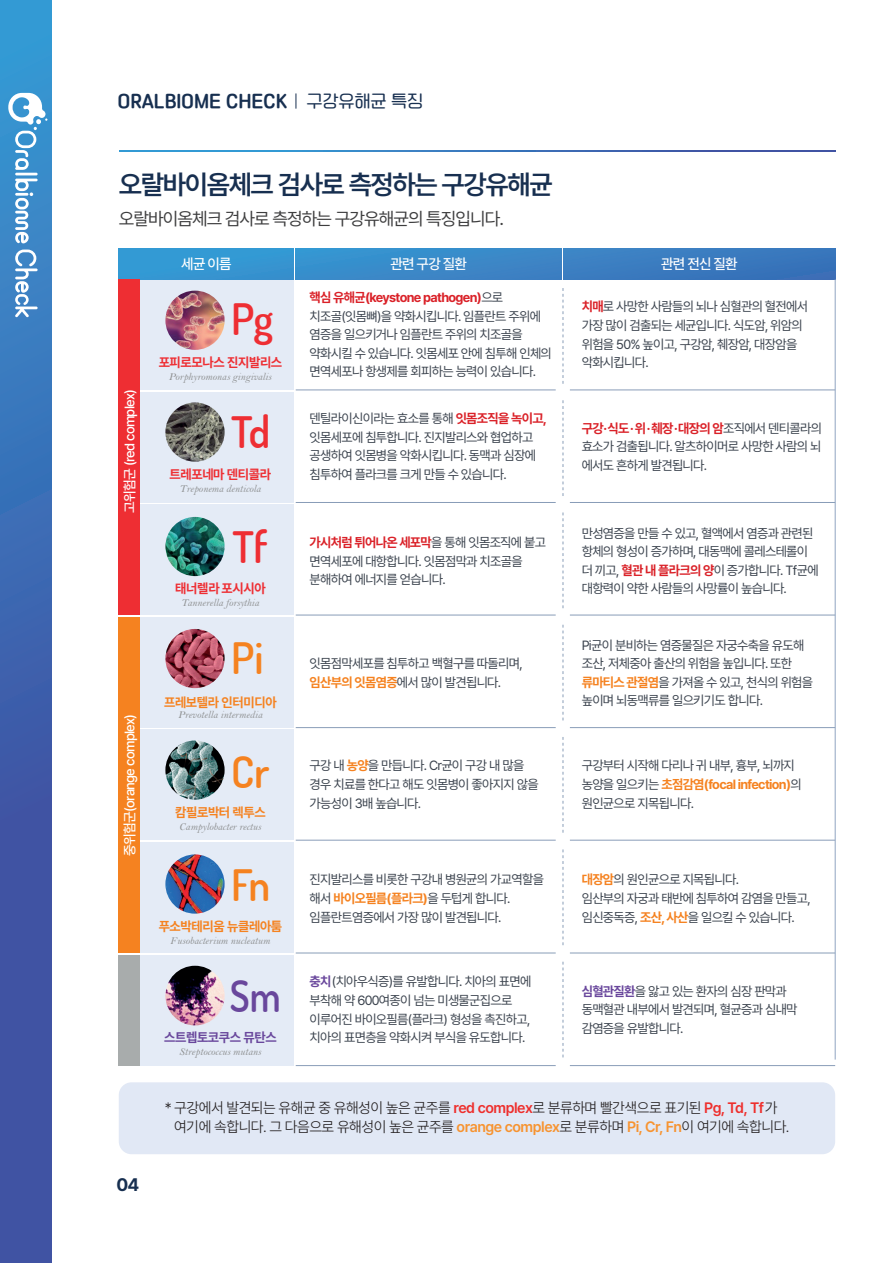
<style>
.page{position:relative;width:893px;height:1263px;background:#fff}
.page>*{position:absolute;margin:0;border:0;box-sizing:border-box;transform-origin:0 0}
.t1{font:600 43.35px "Dosis";color:#f58220}
.t2{font:600 43.35px "Dosis";color:#ee2e33}
.t3{font:600 43.35px "Dosis";color:#69479c;scale:.9 1}
.t4{font:600 27px "Pretendard";letter-spacing:-.05em;color:#172f50}
.t5{font:18px "Pretendard";letter-spacing:-.05em;color:#3e3e3f}
.t6{font:700 18px "Pretendard";color:#172f50}
.t7{font:16.5px "TT Omni Gulim H";letter-spacing:-.01em;color:#172f50}
.t8{font:300 15px/19.2px "Pretendard";letter-spacing:-.03em;color:#231f20}
.t9{font:500 14.55px "Pretendard";letter-spacing:-.05em;color:#fff}
.t10{font:500 13.8px "Pretendard";letter-spacing:-.05em;color:#fff}
.t11{font:13.35px/18.6px "Pretendard";letter-spacing:-.05em;color:#3a424d}
.t12{font:700 13.35px "Pretendard";letter-spacing:-.025em;color:#f58220}
.t13{font:700 13.35px "Pretendard";letter-spacing:-.025em;color:#ee2e33}
.t14{font:700 13.35px "Pretendard";letter-spacing:-.025em;color:#69479c}
.t15{font:10.65px "Bell MT Italic";color:#8e9091}
.s1{font-family:"TT Omni Gulim M"}
.s2{font-weight:700;color:#da2128}
.s3{font-weight:700;color:#f58220}
.s4{font-weight:700;color:#69479c}
.s5{font-weight:600;color:#ee2f2d}
.s6{font-weight:600;color:#f79330}
</style>
<div class="page">
<svg style="left:296px;top:93px;width:1px;height:16px"></svg>
<svg style="left:119px;top:150px;width:716px;height:2px"></svg>
<div style="left:119px;top:1082px;width:716px;height:72px;background:#e1e8f5;border-radius:13px"></div>
<div style="left:141px;top:279px;width:153px;height:111px;background:#e4ebf6"></div>
<div style="left:141px;top:392px;width:153px;height:110px;background:#e4ebf6"></div>
<div style="left:141px;top:505px;width:153px;height:110px;background:#e4ebf6"></div>
<div style="left:141px;top:617px;width:153px;height:111px;background:#e4ebf6"></div>
<img style="left:165px;top:629px;width:60px;height:59px;border-radius:30px">
<img style="left:165px;top:291px;width:60px;height:59px;border-radius:30px">
<img style="left:165px;top:402px;width:60px;height:60px;border-radius:30px">
<img style="left:165px;top:517px;width:60px;height:59px;border-radius:30px">
<div style="left:296px;top:249px;width:265px;height:30px;background:#3a8ac9"></div>
<div style="left:119px;top:249px;width:175px;height:30px;background:#3399d4"></div>
<div style="left:563px;top:249px;width:272px;height:30px;background:#3a79be"></div>
<div style="left:119px;top:279px;width:21px;height:336px;background:#ee2e33"></div>
<div style="left:119px;top:617px;width:21px;height:336px;background:#f58220"></div>
<hr style="left:296px;top:390px;width:260px;height:1px;background:#899db8">
<hr style="left:296px;top:502px;width:260px;height:1px;background:#899db8">
<hr style="left:296px;top:615px;width:260px;height:1px;background:#899db8">
<hr style="left:296px;top:727px;width:260px;height:1px;background:#899db8">
<hr style="left:296px;top:840px;width:260px;height:1px;background:#899db8">
<hr style="left:570px;top:390px;width:265px;height:1px;background:#899db8">
<hr style="left:570px;top:502px;width:265px;height:1px;background:#899db8">
<hr style="left:570px;top:615px;width:265px;height:1px;background:#899db8">
<hr style="left:570px;top:727px;width:265px;height:1px;background:#899db8">
<hr style="left:570px;top:840px;width:265px;height:1px;background:#899db8">
<hr style="left:296px;top:953px;width:260px;height:1px;background:#899db8">
<hr style="left:570px;top:953px;width:265px;height:1px;background:#899db8">
<svg style="left:563px;top:288px;width:1px;height:96px"></svg>
<svg style="left:563px;top:400px;width:1px;height:96px"></svg>
<svg style="left:563px;top:512px;width:1px;height:96px"></svg>
<svg style="left:563px;top:624px;width:1px;height:96px"></svg>
<div style="left:141px;top:842px;width:153px;height:111px;background:#e4ebf6"></div>
<img style="left:165px;top:854px;width:60px;height:60px;border-radius:30px">
<svg style="left:563px;top:849px;width:1px;height:96px"></svg>
<hr style="left:835px;top:279px;width:1px;height:780px;background:#90a5c1">
<svg style="left:0;top:0;width:51px;height:1263px;background:#3c67b1"></svg>
<hr style="left:15px;top:173px;width:23px;height:2px;background:#fff">
<svg style="left:15px;top:179px;width:23px;height:65px"></svg>
<svg style="left:15px;top:250px;width:23px;height:67px"></svg>
<svg style="left:8px;top:93px;width:39px;height:77px"></svg>
<div style="left:141px;top:955px;width:153px;height:110px;background:#e4ebf6"></div>
<img style="left:165px;top:966px;width:60px;height:59px;border-radius:30px">
<div style="left:119px;top:955px;width:21px;height:110px;background:#a8acac"></div>
<hr style="left:296px;top:1065px;width:260px;height:1px;background:#899db8">
<hr style="left:570px;top:1065px;width:265px;height:1px;background:#899db8">
<svg style="left:563px;top:961px;width:1px;height:96px"></svg>
<div style="left:141px;top:730px;width:153px;height:110px;background:#e4ebf6"></div>
<img style="left:165px;top:740px;width:60px;height:60px;border-radius:30px">
<svg style="left:563px;top:737px;width:1px;height:96px"></svg>
<p class="t7" style="left:118px;top:93px;width:307px">ORALBIOME CHECK <span class="s1">구강유해균 특징</span></p>
<h2 class="t4" style="left:119px;top:165px;width:436px">오랄바이옴체크 검사로 측정하는 구강유해균</h2>
<h3 class="t5" style="left:119px;top:206px;width:387px">오랄바이옴체크 검사로 측정하는 구강유해균의 특징입니다.</h3>
<p class="t9" style="left:181px;top:253px;width:52px">세균 이름</p>
<p class="t9" style="left:390px;top:253px;width:78px">관련 구강 질환</p>
<p class="t9" style="left:661px;top:253px;width:78px">관련 전신 질환</p>
<p class="t10" style="left:120px;top:513px;width:125px;rotate:-90deg">고위험군 (red complex)</p>
<p class="t10" style="left:120px;top:856px;width:143px;rotate:-90deg">중위험군(orange complex)</p>
<h3 class="t6" style="left:117px;top:1171px;width:24px">04</h3>
<p class="t11" style="left:310px;top:288px;width:244px"><span class="s2">핵심 유해균(keystone pathogen)</span>으로 치조골(잇몸뼈)을 약화시킵니다. 임플란트 주위에 염증을 일으키거나 임플란트 주위의 치조골을 약화시킬 수 있습니다. 잇몸세포 안에 침투해 인체의 면역세포나 항생제를 회피하는 능력이 있습니다.</p>
<p class="t11" style="left:582px;top:297px;width:228px"><span class="s2">치매</span>로 사망한 사람들의 뇌나 심혈관의 혈전에서 가장 많이 검출되는 세균입니다. 식도암, 위암의 위험을 50% 높이고, 구강암, 췌장암, 대장암을</p>
<h1 class="t2" style="left:231px;top:289px;width:44px">Pg</h1>
<p class="t13" style="left:159px;top:353px;width:125px">포피로모나스 진지발리스</p>
<p class="t11" style="left:582px;top:353px;width:69px">악화시킵니다.</p>
<p class="t15" style="left:169px;top:370px;width:104px">Porphyromonas gingivalis</p>
<h1 class="t2" style="left:231px;top:403px;width:41px">Td</h1>
<p class="t13" style="left:169px;top:464px;width:103px">트레포네마 덴티콜라</p>
<p class="t15" style="left:179px;top:482px;width:83px">Treponema denticola</p>
<p class="t11" style="left:310px;top:409px;width:239px">덴틸라이신이라는 효소를 통해 <span class="s2">잇몸조직을 녹이고, </span>잇몸세포에 침투합니다. 진지발리스와 협업하고 공생하여 잇몸병을 악화시킵니다. 동맥과 심장에 침투하여 플라크를 크게 만들 수 있습니다.</p>
<p class="t11" style="left:582px;top:418px;width:242px;text-align:justify"><span class="s2">구강·식도·위·췌장·대장의 암</span>조직에서 덴티콜라의 효소가 검출됩니다. 알츠하이머로 사망한 사람의 뇌 에서도 흔하게 발견됩니다.</p>
<p class="t11" style="left:310px;top:532px;width:238px"><span class="s2">가시처럼 튀어나온 세포막</span>을 통해 잇몸조직에 붙고 면역세포에 대항합니다. 잇몸점막과 치조골을 분해하여 에너지를 얻습니다.</p>
<p class="t11" style="left:582px;top:523px;width:238px">만성염증을 만들 수 있고, 혈액에서 염증과 관련된 항체의 형성이 증가하며, 대동맥에 콜레스테롤이 더 끼고, <span class="s2">혈관 내 플라크의 양</span>이 증가합니다. Tf균에</p>
<h1 class="t2" style="left:232px;top:517px;width:36px">Tf</h1>
<p class="t13" style="left:175px;top:578px;width:92px">태너렐라 포시시아</p>
<p class="t11" style="left:582px;top:579px;width:207px">대항력이 약한 사람들의 사망률이 높습니다.</p>
<p class="t15" style="left:181px;top:597px;width:80px">Tannerella forsythia</p>
<h1 class="t1" style="left:231px;top:628px;width:34px">Pi</h1>
<p class="t11" style="left:310px;top:653px;width:215px">잇몸점막세포를 침투하고 백혈구를 따돌리며, <span class="s3">임산부의 잇몸염증</span>에서 많이 발견됩니다.</p>
<p class="t11" style="left:582px;top:635px;width:233px">Pi균이 분비하는 염증물질은 자궁수축을 유도해 조산, 저체중아 출산의 위험을 높입니다. 또한 <span class="s3">류마티스 관절염</span>을 가져올 수 있고, 천식의 위험을</p>
<p class="t12" style="left:164px;top:692px;width:114px">프레보텔라 인터미디아</p>
<p class="t11" style="left:582px;top:691px;width:183px">높이며 뇌동맥류를 일으키기도 합니다.</p>
<p class="t15" style="left:178px;top:709px;width:86px">Prevotella intermedia</p>
<h1 class="t1" style="left:231px;top:742px;width:40px">Cr</h1>
<p class="t12" style="left:175px;top:802px;width:92px">캄필로박터 렉투스</p>
<p class="t15" style="left:179px;top:820px;width:83px">Campylobacter rectus</p>
<h1 class="t1" style="left:231px;top:855px;width:41px">Fn</h1>
<p class="t12" style="left:159px;top:917px;width:125px">푸소박테리움 뉴클레아툼</p>
<p class="t15" style="left:170px;top:934px;width:101px">Fusobacterium nucleatum</p>
<h1 class="t3" style="left:230px;top:966px;width:58px">Sm</h1>
<p class="t14" style="left:164px;top:1028px;width:114px">스트렙토코쿠스 뮤탄스</p>
<p class="t15" style="left:179px;top:1045px;width:84px">Streptococcus mutans</p>
<p class="t11" style="left:310px;top:756px;width:231px">구강 내 <span class="s3">농양</span>을 만듭니다. Cr균이 구강 내 많을 경우 치료를 한다고 해도 잇몸병이 좋아지지 않을 가능성이 3배 높습니다.</p>
<p class="t11" style="left:582px;top:756px;width:222px">구강부터 시작해 다리나 귀 내부, 흉부, 뇌까지 농양을 일으키는 <span class="s3">초점감염(focal infection)</span>의 원인균으로 지목됩니다.</p>
<p class="t11" style="left:310px;top:870px;width:236px">진지발리스를 비롯한 구강내 병원균의 가교역할을 해서 <span class="s3">바이오필름(플라크)</span>을 두텁게 합니다. 임플란트염증에서 가장 많이 발견됩니다.</p>
<p class="t11" style="left:582px;top:870px;width:231px"><span class="s3">대장암</span>의 원인균으로 지목됩니다.<br>임산부의 자궁과 태반에 침투하여 감염을 만들고, 임신중독증, <span class="s3">조산, 사산</span>을 일으킬 수 있습니다.</p>
<p class="t11" style="left:310px;top:972px;width:223px"><span class="s4">충치</span>(치아우식증)를 유발합니다. 치아의 표면에 부착해 약 600여종이 넘는 미생물군집으로 이루어진 바이오필름(플라크) 형성을 촉진하고, 치아의 표면층을 약화시켜 부식을 유도합니다.</p>
<p class="t11" style="left:582px;top:981px;width:217px"><span class="s4">심혈관질환</span>을 앓고 있는 환자의 심장 판막과 동맥혈관 내부에서 발견되며, 혈균증과 심내막 감염증을 유발합니다.</p>
<p class="t8" style="left:174px;top:1097px;width:617px;text-indent:-9px">* 구강에서 발견되는 유해균 중 유해성이 높은 균주를 <span class="s5">red complex</span>로 분류하며 빨간색으로 표기된 <span class="s5">Pg, Td, Tf</span>가 여기에 속합니다. 그 다음으로 유해성이 높은 균주를 <span class="s6">orange complex</span>로 분류하며 <span class="s6">Pi, Cr, Fn</span>이 여기에 속합니다.</p>
</div>
